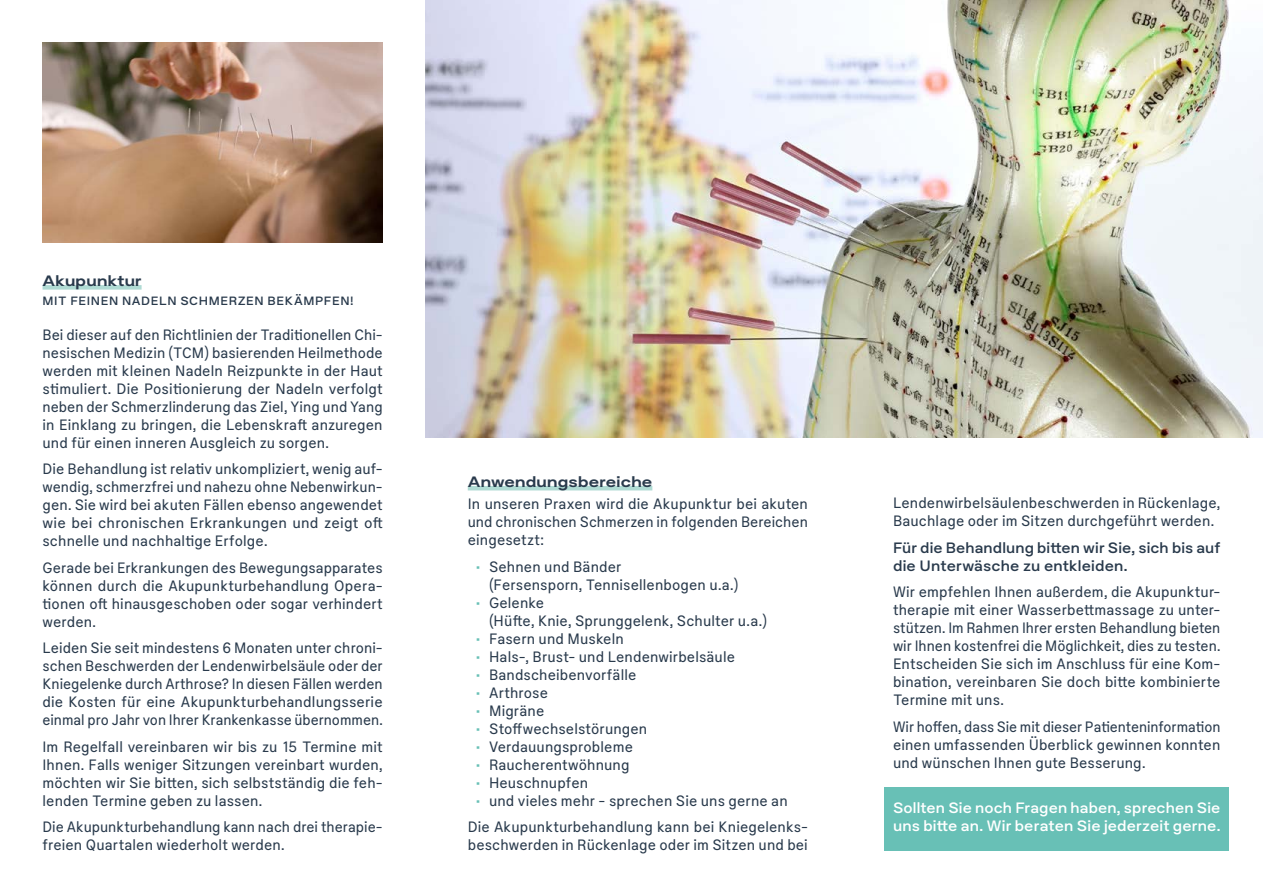
<style>
.page{position:relative;width:1263px;height:893px;background:#fff}
.page>*{position:absolute;margin:0;border:0;box-sizing:border-box;transform-origin:0 0}
.t1{font:15px/18px "Plaid S";letter-spacing:.01em;color:#293a4c;text-align:justify}
.t2{font:15px/18px "Plaid M";letter-spacing:.01em;color:#fff}
.t3{font:15px/18px "Plaid M";letter-spacing:.01em;color:#293a4c}
.t4{font:15px "Plaid L";letter-spacing:.015em;color:#293a4c}
.t5{font:12px "Plaid M";letter-spacing:.05em;color:#293a4c}
.s1{font-family:"Plaid L";color:#68c0b6}
</style>
<div class="page">
<div style="left:43px;top:285px;width:99px;height:5px;background:#b0dbd4"></div>
<hr style="left:468px;top:486px;width:184px;height:4px;background:#b0dbd4">
<img style="left:43px;top:43px;width:340px;height:199px">
<img style="left:425px;top:0;width:838px;height:438px">
<div style="left:884px;top:787px;width:345px;height:63px;background:#68c0b6"></div>
<p class="t4" style="left:43px;top:271px;width:101px">Akupunktur</p>
<p class="t5" style="left:43px;top:293px;width:313px">MIT FEINEN NADELN SCHMERZEN BEKÄMPFEN!</p>
<p class="t1" style="left:43px;top:326px;width:342px">Bei dieser auf den Richtlinien der Traditionellen Chi&shy;nesischen Medizin (TCM) basierenden Heilmethode werden mit kleinen Nadeln Reizpunkte in der Haut stimuliert. Die Positionierung der Nadeln verfolgt neben der Schmerzlinderung das Ziel, Ying und Yang in Einklang zu bringen, die Lebenskraft anzuregen und für einen inneren Ausgleich zu sorgen.</p>
<p class="t1" style="left:43px;top:461px;width:342px">Die Behandlung ist relativ unkompliziert, wenig auf&shy;wendig, schmerzfrei und nahezu ohne Nebenwirkun&shy;gen. Sie wird bei akuten Fällen ebenso angewendet wie bei chronischen Erkrankungen und zeigt oft schnelle und nachhaltige Erfolge.</p>
<p class="t1" style="left:43px;top:559px;width:342px">Gerade bei Erkrankungen des Bewegungsapparates können durch die Akupunkturbehandlung Opera&shy;tionen oft hinausgeschoben oder sogar verhindert werden.</p>
<p class="t1" style="left:43px;top:640px;width:342px">Leiden Sie seit mindestens 6 Monaten unter chroni&shy;schen Beschwerden der Lendenwirbelsäule oder der Kniegelenke durch Arthrose? In diesen Fällen werden die Kosten für eine Akupunkturbehandlungsserie einmal pro Jahr von Ihrer Krankenkasse übernommen.</p>
<p class="t1" style="left:43px;top:738px;width:342px">Im Regelfall vereinbaren wir bis zu 15 Termine mit Ihnen. Falls weniger Sitzungen vereinbart wurden, möchten wir Sie bitten, sich selbstständig die feh&shy;lenden Termine geben zu lassen.</p>
<p class="t1" style="left:43px;top:819px;width:342px">Die Akupunkturbehandlung kann nach drei therapie&shy;freien Quartalen wiederholt werden.</p>
<p class="t4" style="left:468px;top:472px;width:186px">Anwendungsbereiche</p>
<p class="t1" style="left:468px;top:495px;width:342px">In unseren Praxen wird die Akupunktur bei akuten und chronischen Schmerzen in folgenden Bereichen eingesetzt:</p>
<p class="t1" style="left:476px;top:558px;width:147px"><span class="s1">·</span> Sehnen und Bänder</p>
<p class="t1" style="left:489px;top:576px;width:251px">(Fersensporn, Tennisellenbogen u.a.)</p>
<p class="t1" style="left:476px;top:594px;width:69px"><span class="s1">·</span> Gelenke</p>
<p class="t1" style="left:489px;top:612px;width:279px">(Hüfte, Knie, Sprunggelenk, Schulter u.a.)</p>
<p class="t1" style="left:476px;top:630px;width:149px"><span class="s1">·</span> Fasern und Muskeln</p>
<p class="t1" style="left:476px;top:648px;width:260px"><span class="s1">·</span> Hals-, Brust- und Lendenwirbelsäule</p>
<p class="t1" style="left:476px;top:666px;width:162px"><span class="s1">·</span> Bandscheibenvorfälle</p>
<p class="t1" style="left:476px;top:684px;width:73px"><span class="s1">·</span> Arthrose</p>
<p class="t1" style="left:476px;top:702px;width:70px"><span class="s1">·</span> Migräne</p>
<p class="t1" style="left:476px;top:720px;width:173px"><span class="s1">·</span> Stoffwechselstörungen</p>
<p class="t1" style="left:476px;top:738px;width:158px"><span class="s1">·</span> Verdauungsprobleme</p>
<p class="t1" style="left:476px;top:756px;width:155px"><span class="s1">·</span> Raucherentwöhnung</p>
<p class="t1" style="left:476px;top:774px;width:113px"><span class="s1">·</span> Heuschnupfen</p>
<p class="t1" style="left:476px;top:792px;width:313px"><span class="s1">·</span> und vieles mehr - sprechen Sie uns gerne an</p>
<p class="t1" style="left:468px;top:819px;width:342px">Die Akupunkturbehandlung kann bei Kniegelenks&shy;beschwerden in Rückenlage oder im Sitzen und bei</p>
<p class="t1" style="left:893px;top:495px;width:329px">Lendenwirbelsäulenbeschwerden in Rückenlage,<br>Bauchlage oder im Sitzen durchgeführt werden.</p>
<p class="t3" style="left:893px;top:539px;width:329px">Für die Behandlung bitten wir Sie, sich bis auf die Unterwäsche zu entkleiden.</p>
<p class="t1" style="left:893px;top:584px;width:329px">Wir empfehlen Ihnen außerdem, die Akupunktur&shy;therapie mit einer Wasserbettmassage zu unter&shy;stützen. Im Rahmen Ihrer ersten Behandlung bieten wir Ihnen kostenfrei die Möglichkeit, dies zu testen.<br>Entscheiden Sie sich im Anschluss für eine Kom&shy;bination, vereinbaren Sie doch bitte kombinierte Termine mit uns.</p>
<p class="t1" style="left:893px;top:718px;width:329px">Wir hoffen, dass Sie mit dieser Patienteninformation einen umfassenden Überblick gewinnen konnten und wünschen Ihnen gute Besserung.</p>
<p class="t2" style="left:893px;top:800px;width:329px">Sollten Sie noch Fragen haben, sprechen Sie uns bitte an. Wir beraten Sie jederzeit gerne.</p>
</div>
